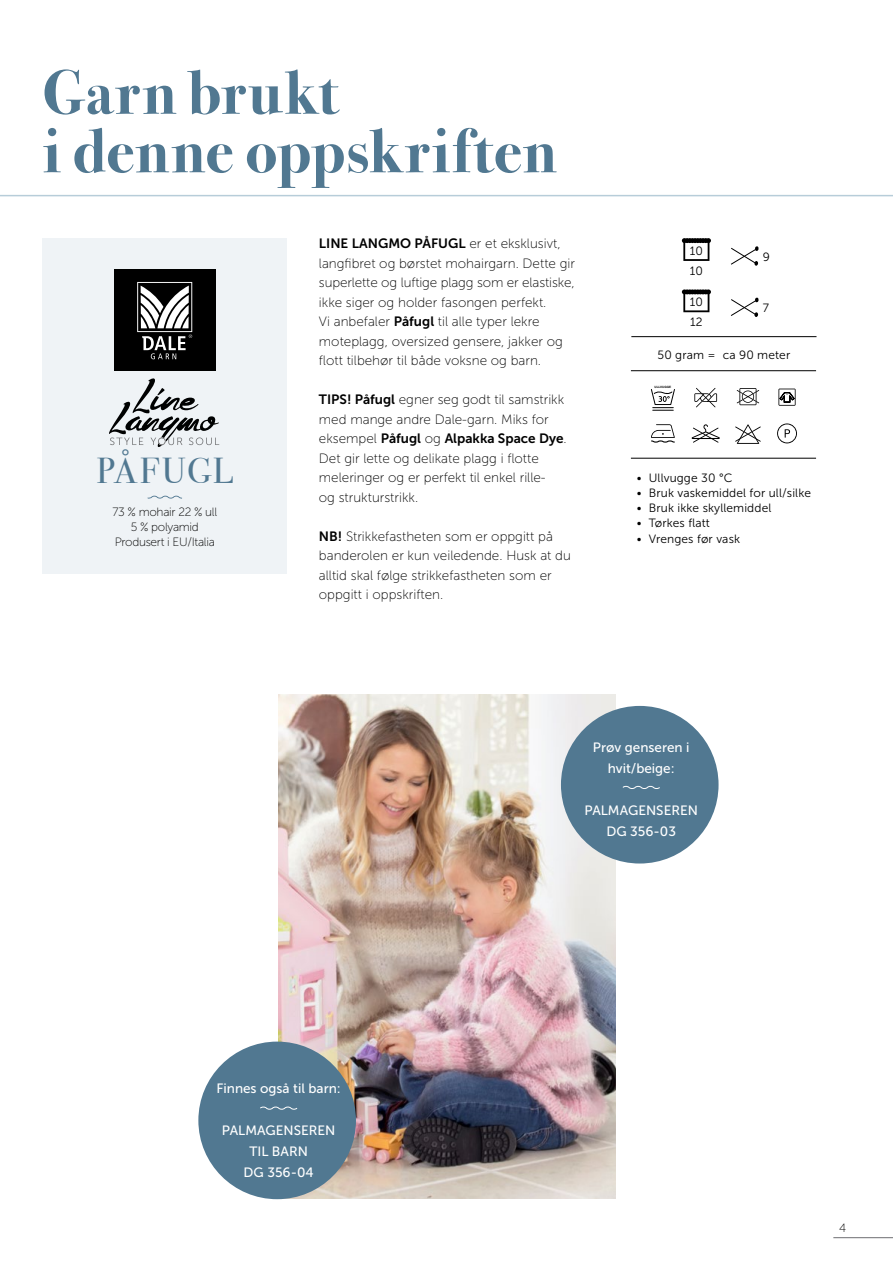
<style>
.page{position:relative;width:893px;height:1263px;background:#fff}
.page>*{position:absolute;margin:0;border:0;box-sizing:border-box;transform-origin:0 0}
.t1{font:700 63px "Bodoni Svty Two ITCTT";letter-spacing:.02em;color:#517891}
.t2{font:36px "Bodoni Svty Two ITCTT";letter-spacing:.05em;color:#517891}
.t3{font:13.5px/19.5px "Museo Sans 100";color:#000}
.t4{font:13.5px "Museo Sans 500";color:#fff}
.t5{font:12px "Museo Sans 300";letter-spacing:.01em;color:#000}
.t6{font:12px "Museo Sans 100";letter-spacing:-.025em;color:#000}
.t7{font:700 3px "Arial";color:#000}
.s1{font-family:"Museo Sans 700"}
</style>
<div class="page">
<hr style="left:833px;top:1237px;width:60px;height:1px;background:#6d6e71">
<hr style="left:0;top:195px;width:893px;height:1px;background:#b7cdd9">
<div style="left:43px;top:238px;width:244px;height:335px;background:#eff3f6"></div>
<div style="left:114px;top:269px;width:102px;height:102px;background:#000"></div>
<svg style="left:137px;top:282px;width:55px;height:77px"></svg>
<svg style="left:148px;top:495px;width:34px;height:4px"></svg>
<svg style="left:731px;top:297px;width:28px;height:20px"></svg>
<svg style="left:682px;top:289px;width:29px;height:23px"></svg>
<hr style="left:631px;top:336px;width:185px;height:1px;background:#000">
<hr style="left:631px;top:370px;width:185px;height:1px;background:#000">
<hr style="left:631px;top:458px;width:185px;height:1px;background:#000">
<svg style="left:777px;top:423px;width:20px;height:20px"></svg>
<svg style="left:651px;top:424px;width:24px;height:19px"></svg>
<svg style="left:737px;top:388px;width:22px;height:17px"></svg>
<svg style="left:735px;top:424px;width:26px;height:20px"></svg>
<svg style="left:694px;top:388px;width:23px;height:19px"></svg>
<svg style="left:651px;top:389px;width:24px;height:22px"></svg>
<svg style="left:692px;top:424px;width:28px;height:19px"></svg>
<svg style="left:778px;top:389px;width:18px;height:17px"></svg>
<svg style="left:731px;top:246px;width:28px;height:20px"></svg>
<svg style="left:682px;top:238px;width:29px;height:23px"></svg>
<svg style="left:109px;top:378px;width:110px;height:69px"></svg>
<img style="left:279px;top:694px;width:337px;height:504px">
<div style="left:198px;top:1041px;width:158px;height:158px;background:#517891;border-radius:50%"></div>
<svg style="left:260px;top:1106px;width:38px;height:4px"></svg>
<div style="left:561px;top:706px;width:157px;height:157px;background:#517891;border-radius:50%"></div>
<svg style="left:622px;top:785px;width:38px;height:4px"></svg>
<p class="t1" style="left:43px;top:40px;width:297px">Garn brukt</p>
<p class="t1" style="left:43px;top:99px;width:516px">i denne oppskriften</p>
<p class="t2" style="left:97px;top:442px;width:138px">PÅFUGL</p>
<p class="t6" style="left:112px;top:506px;width:106px">73 % mohair 22 % ull</p>
<p class="t6" style="left:131px;top:521px;width:70px">5 % polyamid</p>
<p class="t6" style="left:115px;top:536px;width:101px">Produsert i EU/Italia</p>
<p class="t3" style="left:319px;top:234px;width:258px"><span class="s1">LINE LANGMO PÅFUGL</span> er et eksklusivt, langfibret og børstet mohairgarn. Dette gir superlette og luftige plagg som er elastiske, ikke siger og holder fasongen perfekt.</p>
<p class="t3" style="left:319px;top:312px;width:222px">Vi anbefaler <span class="s1">Påfugl</span> til alle typer lekre</p>
<p class="t3" style="left:319px;top:332px;width:245px">moteplagg, oversized gensere, jakker og flott tilbehør til både voksne og barn.</p>
<p class="t3" style="left:319px;top:390px;width:249px"><span class="s1">TIPS! Påfugl</span> egner seg godt til samstrikk med mange andre Dale-garn. Miks for eksempel <span class="s1">Påfugl</span> og <span class="s1">Alpakka Space Dye</span>.</p>
<p class="t3" style="left:319px;top:449px;width:221px">Det gir lette og delikate plagg i flotte</p>
<p class="t3" style="left:319px;top:468px;width:228px">meleringer og er perfekt til enkel rille&shy;og strukturstrikk.</p>
<p class="t3" style="left:319px;top:527px;width:253px"><span class="s1">NB!</span> Strikkefastheten som er oppgitt på banderolen er kun veiledende. Husk at du alltid skal følge strikkefastheten som er oppgitt i oppskriften.</p>
<p class="t5" style="left:690px;top:244px;width:15px">10</p>
<p class="t5" style="left:690px;top:264px;width:15px">10</p>
<p class="t5" style="left:690px;top:296px;width:15px">10</p>
<p class="t5" style="left:690px;top:315px;width:14px">12</p>
<p class="t5" style="left:763px;top:250px;width:9px">9</p>
<p class="t5" style="left:763px;top:302px;width:8px">7</p>
<p class="t5" style="left:657px;top:348px;width:134px">50 gram = ca 90 meter</p>
<p class="t7" style="left:655px;top:385px;width:18px">ULLVUGGE</p>
<p class="t5" style="left:637px;top:471px;width:97px">• Ullvugge 30 °C</p>
<p class="t5" style="left:637px;top:486px;width:176px">• Bruk vaskemiddel for ull/silke</p>
<p class="t5" style="left:637px;top:501px;width:136px">• Bruk ikke skyllemiddel</p>
<p class="t5" style="left:637px;top:517px;width:75px">• Tørkes flatt</p>
<p class="t5" style="left:637px;top:532px;width:105px">• Vrenges før vask</p>
<p class="t4" style="left:593px;top:739px;width:98px">Prøv genseren i</p>
<p class="t4" style="left:608px;top:760px;width:68px">hvit/beige:</p>
<p class="t4" style="left:584px;top:802px;width:115px">PALMAGENSEREN</p>
<p class="t4" style="left:606px;top:823px;width:71px">DG 356-03</p>
<p class="t4" style="left:216px;top:1081px;width:126px">Finnes også til barn:</p>
<p class="t4" style="left:222px;top:1123px;width:115px">PALMAGENSEREN</p>
<p class="t4" style="left:249px;top:1144px;width:60px">TIL BARN</p>
<p class="t4" style="left:244px;top:1165px;width:72px">DG 356-04</p>
<p class="t6" style="left:839px;top:1221px;width:9px">4</p>
</div>
